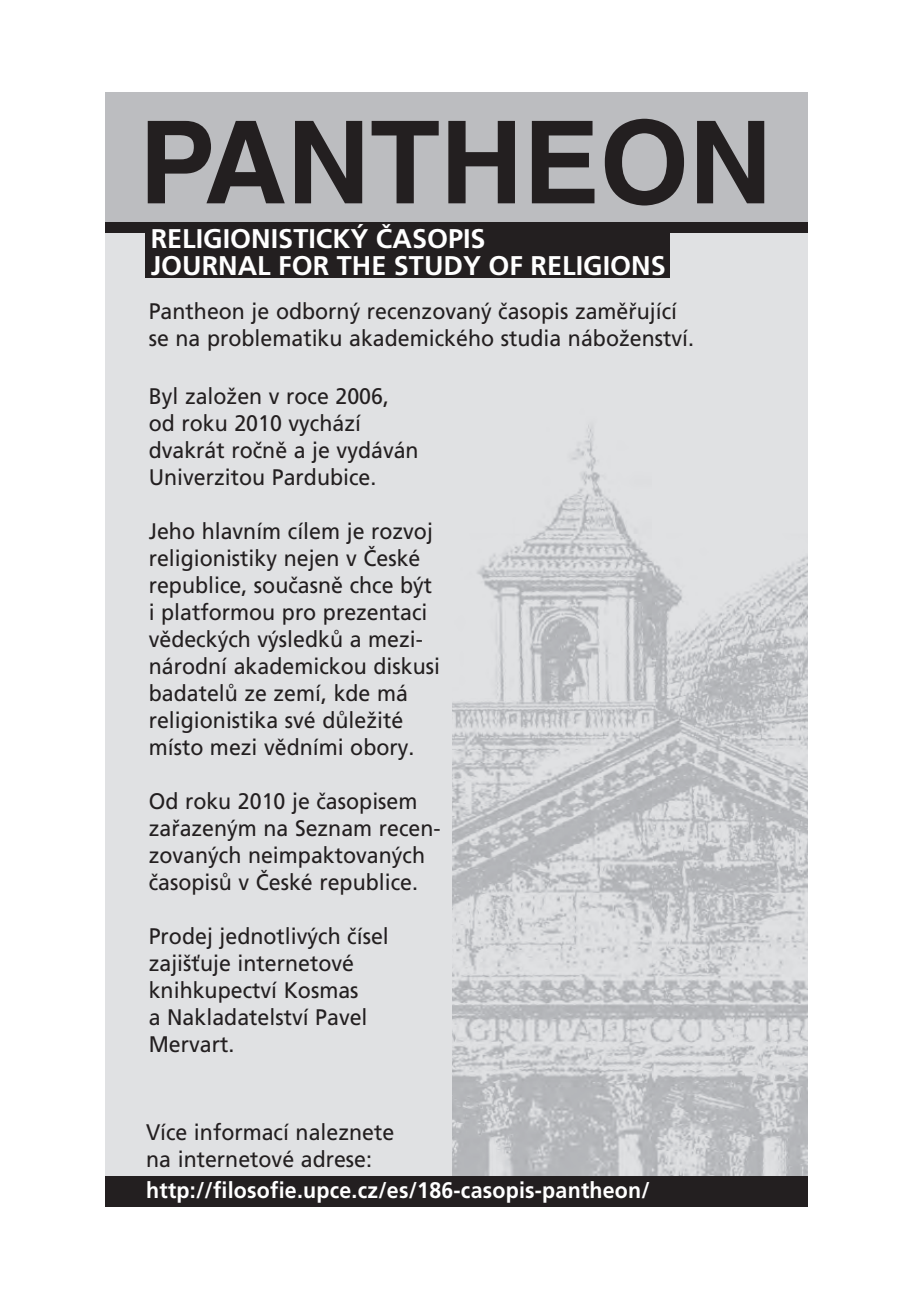
<style>
.page{position:relative;width:913px;height:1308px;background:#fff}
.page>*{position:absolute;margin:0;border:0;box-sizing:border-box;transform-origin:0 0}
.t1{font:700 114.75px "Helvetica CE";color:#231f20}
.t2{font:700 27px/27px "Frutiger LT Pro";color:#fff}
.t3{font:22.5px/27px "Frutiger LT Pro";color:#231f20;scale:.95 1}
.t4{font:700 22.5px "Frutiger LT Pro";letter-spacing:.01em;color:#fff;scale:.95 1}
</style>
<div class="page">
<div style="left:105px;top:92px;width:702px;height:136px;background:#bcbdc0"></div>
<div style="left:105px;top:231px;width:702px;height:975px;background:#e0e1e3"></div>
<img style="left:452px;top:257px;width:355px;height:918px">
<div style="left:105px;top:222px;width:702px;height:10px;background:#231f20"></div>
<div style="left:105px;top:1176px;width:702px;height:30px;background:#231f20"></div>
<div style="left:146px;top:223px;width:523px;height:55px;background:#231f20"></div>
<h1 class="t1" style="left:139px;top:97px;width:634px">PANTHEON</h1>
<p class="t2" style="left:151px;top:225px;width:516px">RELIGIONISTICKÝ ČASOPIS<br>JOURNAL FOR THE STUDY OF RELIGIONS</p>
<p class="t3" style="left:149px;top:297px;width:575px">Pantheon je odborný recenzovaný časopis zaměřující se na problematiku akademického studia náboženství.</p>
<p class="t3" style="left:149px;top:383px;width:285px">Byl založen v roce 2006, od roku 2010 vychází dvakrát ročně a je vydáván<br>Univerzitou Pardubice.</p>
<p class="t3" style="left:149px;top:518px;width:308px">Jeho hlavním cílem je rozvoj religionistiky nejen v České republice, současně chce být i platformou pro prezentaci vědeckých výsledků a mezi&shy;národní akademickou diskusi badatelů ze zemí, kde má religionistika své důležité místo mezi vědními obory.</p>
<p class="t3" style="left:149px;top:788px;width:308px">Od roku 2010 je časopisem zařazeným na Seznam recen&shy;zovaných neimpaktovaných časopisů v České republice.</p>
<p class="t3" style="left:149px;top:923px;width:254px">Prodej jednotlivých čísel zajišťuje internetové knihkupectví Kosmas<br>a Nakladatelství Pavel<br>Mervart.</p>
<p class="t3" style="left:146px;top:1118px;width:262px">Více informací naleznete na internetové adrese:</p>
<p class="t4" style="left:146px;top:1177px;width:531px">http://filosofie.upce.cz/es/186-casopis-pantheon/</p>
</div>
